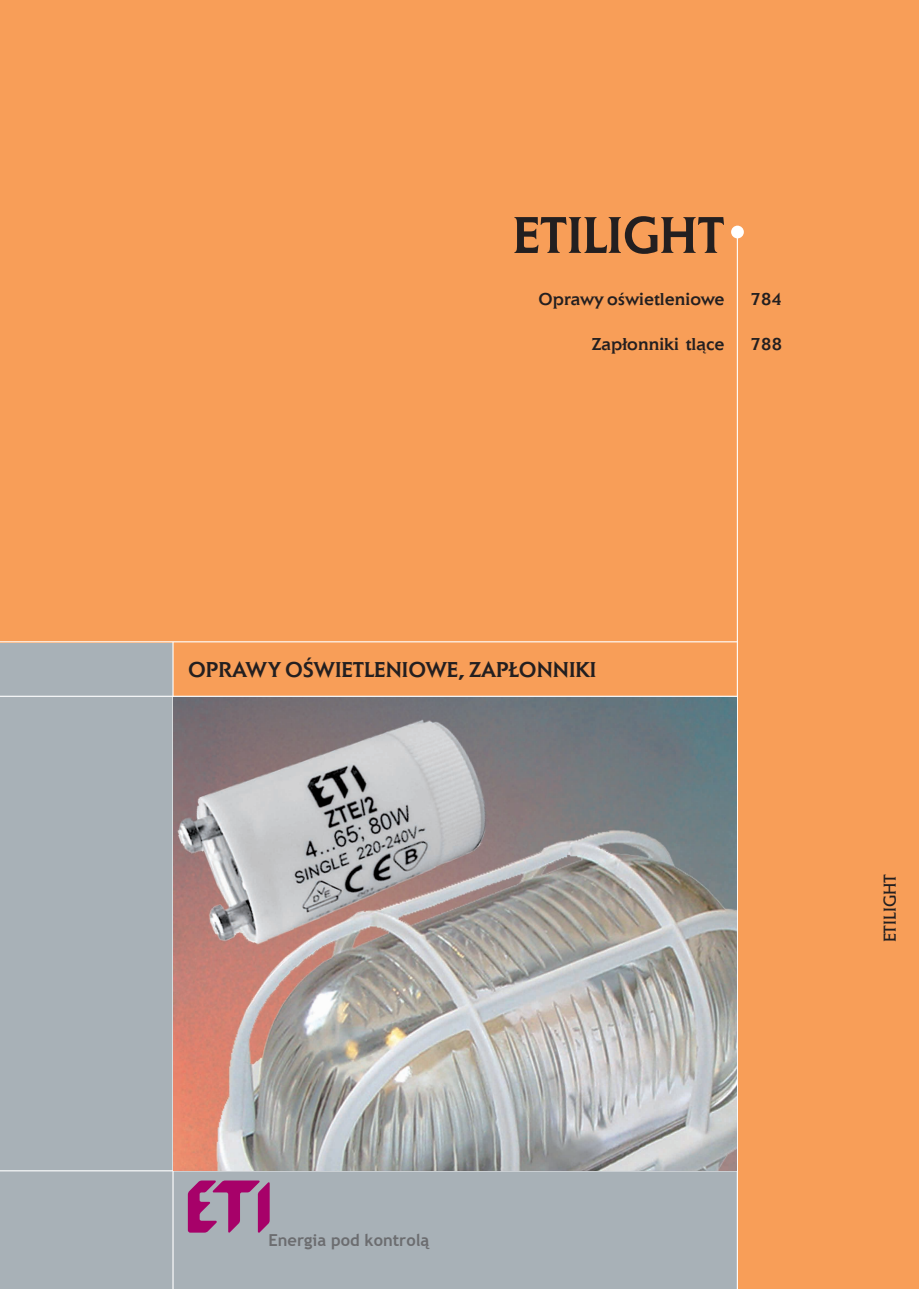
<style>
.page{position:relative;width:919px;height:1289px;background:#fff}
.page>*{position:absolute;margin:0;border:0;box-sizing:border-box;transform-origin:0 0}
.t1{font:500 53.7px "Elan Itc TEE";color:#231f20}
.t2{font:500 22.35px "Elan Itc TEE";color:#231f20}
.t3{font:18px "Elan Itc TEE";color:#231f20}
.t4{font:500 17.85px "Elan Itc TEE";color:#231f20}
.t5{font:700 16.5px "Trebuchet MS";color:#6c6d70}
</style>
<div class="page">
<div style="left:0;top:640px;width:918px;height:648px;background:#a8b1b7"></div>
<div style="left:173px;top:628px;width:745px;height:67px;background:#f89e58"></div>
<div style="left:0;top:0;width:918px;height:642px;background:#f89e58"></div>
<div style="left:737px;top:621px;width:181px;height:667px;background:#f89e58"></div>
<hr style="left:0;top:641px;width:737px;height:1px;background:#fff">
<hr style="left:172px;top:642px;width:1px;height:646px;background:#fff">
<hr style="left:0;top:695px;width:737px;height:1px;background:#fff">
<hr style="left:0;top:1170px;width:737px;height:1px;background:#fff">
<hr style="left:736px;top:231px;width:1px;height:1057px;background:#fff">
<div style="left:731px;top:226px;width:12px;height:12px;background:#fff;border-radius:50%"></div>
<img style="left:173px;top:697px;width:563px;height:473px">
<svg style="left:188px;top:1180px;width:82px;height:52px"></svg>
<p class="t1" style="left:512px;top:203px;width:213px">ETILIGHT</p>
<p class="t4" style="left:538px;top:288px;width:187px">Oprawy oświetleniowe</p>
<p class="t4" style="left:591px;top:333px;width:134px">Zapłonniki tlące</p>
<p class="t4" style="left:750px;top:288px;width:33px">784</p>
<p class="t4" style="left:750px;top:333px;width:33px">788</p>
<p class="t2" style="left:188px;top:656px;width:409px">OPRAWY OŚWIETLENIOWE, ZAPŁONNIKI</p>
<p class="t5" style="left:268px;top:1229px;width:162px">Energia pod kontrolą</p>
<p class="t3" style="left:879px;top:942px;width:70px;rotate:-90deg">ETILIGHT</p>
</div>
